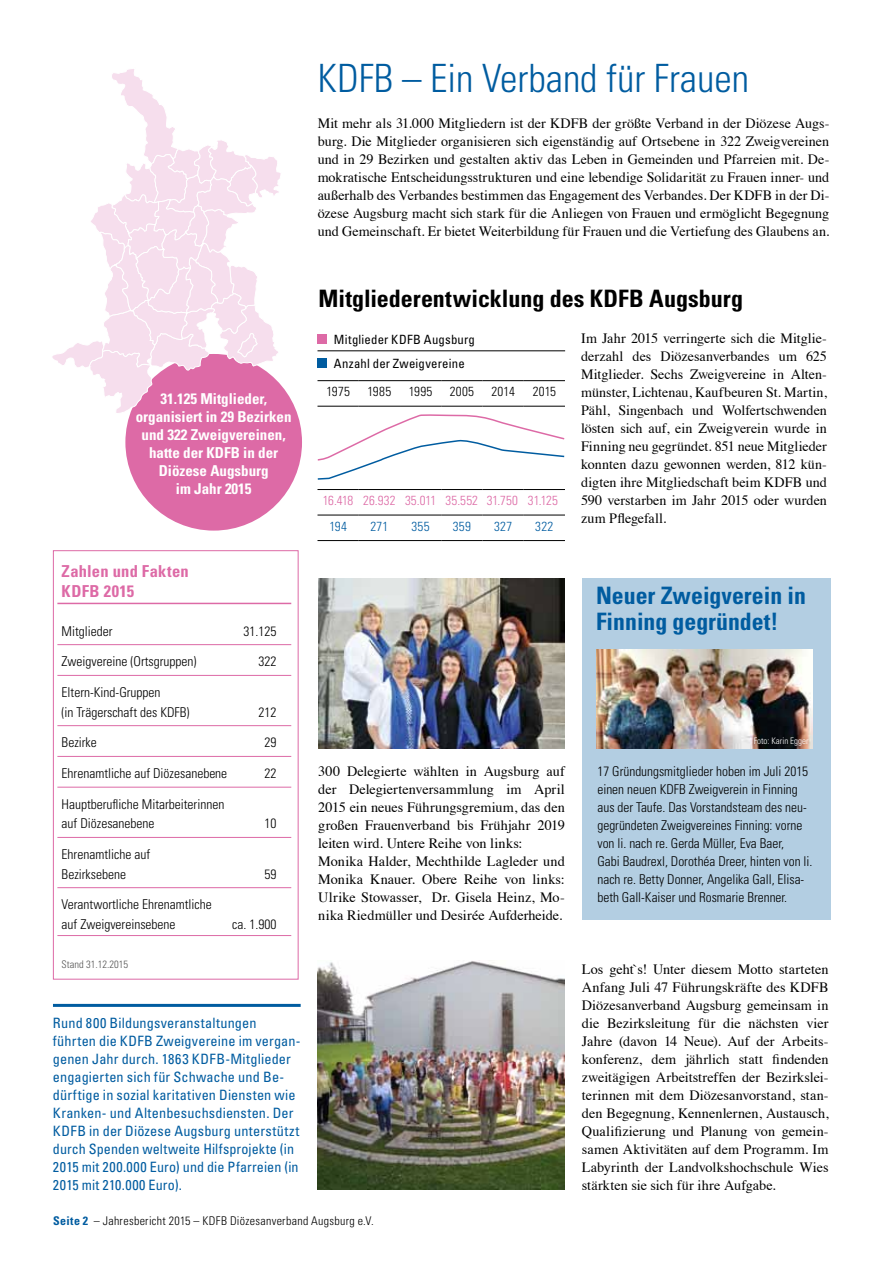
<style>
.page{position:relative;width:893px;height:1263px;background:#fff}
.page>*{position:absolute;margin:0;border:0;box-sizing:border-box;transform-origin:0 0}
.t1{font:300 condensed 39px "Univers LT Std";color:#005ca0}
.t2{font:700 condensed 24px "Univers LT Std";color:#000}
.t3{font:700 condensed 24px/25.5px "Univers LT Std";color:#005ca0}
.t4{font:700 condensed 16.5px/19.8px "Univers LT Std";letter-spacing:.015em;color:#dd6aa6}
.t5{font:700 condensed 15px/18px "Univers LT Std";color:#fff;text-align:center}
.t6{font:14.25px/18px "Times";color:#000;text-align:justify}
.t7{font:condensed 14.25px/18px "Univers LT Std";letter-spacing:.01em;color:#005ca0}
.t8{font:300 condensed 13.5px/18px "Univers LT Std";color:#000}
.t9{font:300 condensed 13.2px "Univers LT Std";letter-spacing:.01em;color:#dd6aa6}
.t10{font:300 condensed 13.2px "Univers LT Std";letter-spacing:.025em;color:#000}
.t11{font:300 condensed 13.2px "Univers LT Std";letter-spacing:.025em;color:#005ca0}
.t12{font:condensed 12.75px/24.5px "Univers LT Std";letter-spacing:.015em;color:#000}
.t13{font:300 condensed 12px "Univers LT Std";letter-spacing:.025em;color:#000}
.t14{font:300 condensed 10.5px "Univers LT Std";color:#565655}
.t15{font:300 condensed 9px "Univers LT Std";color:#fff}
.s1{font-weight:700;color:#005ca0}
</style>
<div class="page">
<div style="left:125px;top:354px;width:177px;height:177px;background:#dd6aa6;border-radius:50%"></div>
<svg style="left:52px;top:69px;width:229px;height:358px"></svg>
<hr style="left:57px;top:603px;width:234px;height:1px;background:#dd6aa6">
<hr style="left:57px;top:644px;width:234px;height:1px;background:#dd6aa6">
<hr style="left:57px;top:675px;width:234px;height:1px;background:#dd6aa6">
<hr style="left:57px;top:725px;width:234px;height:1px;background:#dd6aa6">
<hr style="left:57px;top:756px;width:234px;height:1px;background:#dd6aa6">
<hr style="left:57px;top:787px;width:234px;height:1px;background:#dd6aa6">
<hr style="left:57px;top:837px;width:234px;height:1px;background:#dd6aa6">
<hr style="left:57px;top:887px;width:234px;height:1px;background:#dd6aa6">
<hr style="left:57px;top:935px;width:234px;height:1px;background:#dd6aa6">
<div style="left:53px;top:550px;width:245px;height:429px;border:1px solid #dd6aa6"></div>
<hr style="left:53px;top:1004px;width:248px;height:3px;background:#005ca0">
<img style="left:318px;top:578px;width:247px;height:171px">
<img style="left:317px;top:960px;width:248px;height:230px">
<hr style="left:317px;top:351px;width:248px;height:1px;background:#000">
<div style="left:317px;top:334px;width:10px;height:10px;background:#dd6aa6"></div>
<div style="left:317px;top:358px;width:10px;height:10px;background:#005ca0"></div>
<hr style="left:317px;top:489px;width:42px;height:1px;background:#000">
<hr style="left:317px;top:515px;width:42px;height:1px;background:#000">
<hr style="left:359px;top:489px;width:41px;height:1px;background:#000">
<hr style="left:359px;top:515px;width:41px;height:1px;background:#000">
<hr style="left:400px;top:489px;width:41px;height:1px;background:#000">
<hr style="left:400px;top:515px;width:41px;height:1px;background:#000">
<hr style="left:441px;top:489px;width:41px;height:1px;background:#000">
<hr style="left:441px;top:515px;width:41px;height:1px;background:#000">
<hr style="left:482px;top:489px;width:42px;height:1px;background:#000">
<hr style="left:482px;top:515px;width:42px;height:1px;background:#000">
<hr style="left:524px;top:489px;width:41px;height:1px;background:#000">
<hr style="left:524px;top:515px;width:41px;height:1px;background:#000">
<hr style="left:317px;top:540px;width:42px;height:1px;background:#000">
<hr style="left:359px;top:540px;width:41px;height:1px;background:#000">
<hr style="left:400px;top:540px;width:41px;height:1px;background:#000">
<hr style="left:441px;top:540px;width:41px;height:1px;background:#000">
<hr style="left:482px;top:540px;width:42px;height:1px;background:#000">
<hr style="left:524px;top:540px;width:41px;height:1px;background:#000">
<hr style="left:317px;top:380px;width:42px;height:1px;background:#000">
<hr style="left:359px;top:380px;width:41px;height:1px;background:#000">
<hr style="left:400px;top:380px;width:41px;height:1px;background:#000">
<hr style="left:441px;top:380px;width:41px;height:1px;background:#000">
<hr style="left:482px;top:380px;width:42px;height:1px;background:#000">
<hr style="left:524px;top:380px;width:41px;height:1px;background:#000">
<hr style="left:317px;top:406px;width:42px;height:1px;background:#000">
<hr style="left:359px;top:406px;width:41px;height:1px;background:#000">
<hr style="left:400px;top:406px;width:41px;height:1px;background:#000">
<hr style="left:441px;top:406px;width:41px;height:1px;background:#000">
<hr style="left:482px;top:406px;width:42px;height:1px;background:#000">
<hr style="left:524px;top:406px;width:41px;height:1px;background:#000">
<svg style="left:317px;top:414px;width:248px;height:66px"></svg>
<div style="left:582px;top:578px;width:249px;height:342px;background:#b3cee2"></div>
<img style="left:596px;top:650px;width:216px;height:99px">
<h1 class="t1" style="left:317px;top:55px;width:433px">KDFB – Ein Verband für Frauen</h1>
<p class="t6" style="left:318px;top:113px;width:513px">Mit mehr als 31.000 Mitgliedern ist der KDFB der größte Verband in der Diözese Augs&shy;burg. Die Mitglieder organisieren sich eigenständig auf Ortsebene in 322 Zweigvereinen und in 29 Bezirken und gestalten aktiv das Leben in Gemeinden und Pfarreien mit. De&shy;mokratische Entscheidungsstrukturen und eine lebendige Solidarität zu Frauen inner- und außerhalb des Verbandes bestimmen das Engagement des Verbandes. Der KDFB in der Di&shy;özese Augsburg macht sich stark für die Anliegen von Frauen und ermöglicht Begegnung und Gemeinschaft. Er bietet Weiterbildung für Frauen und die Vertiefung des Glaubens an.</p>
<p class="t5" style="left:136px;top:390px;width:157px">31.125 Mitglieder, organisiert in 29 Bezirken und 322 Zweigvereinen, hatte der KDFB in der<br>Diözese Augsburg<br>im Jahr 2015</p>
<p class="t4" style="left:62px;top:561px;width:129px">Zahlen und Fakten<br>KDFB 2015</p>
<p class="t8" style="left:62px;top:622px;width:52px">Mitglieder</p>
<p class="t8" style="left:243px;top:622px;width:34px">31.125</p>
<p class="t8" style="left:62px;top:653px;width:136px">Zweigvereine (Ortsgruppen)</p>
<p class="t8" style="left:258px;top:653px;width:19px">322</p>
<p class="t8" style="left:62px;top:683px;width:129px;line-height:19.5px">Eltern-Kind-Gruppen<br>(in Trägerschaft des KDFB)</p>
<p class="t8" style="left:258px;top:703px;width:19px">212</p>
<p class="t8" style="left:62px;top:734px;width:37px">Bezirke</p>
<p class="t8" style="left:264px;top:734px;width:13px">29</p>
<p class="t8" style="left:62px;top:764px;width:167px">Ehrenamtliche auf Diözesanebene</p>
<p class="t8" style="left:264px;top:764px;width:13px">22</p>
<p class="t8" style="left:62px;top:794px;width:164px;line-height:19.5px">Hauptberufliche Mitarbeiterinnen auf Diözesanebene</p>
<p class="t8" style="left:264px;top:815px;width:13px">10</p>
<p class="t8" style="left:62px;top:845px;width:90px;line-height:19.5px">Ehrenamtliche auf<br>Bezirksebene</p>
<p class="t8" style="left:62px;top:895px;width:152px;line-height:19.5px">Verantwortliche Ehrenamtliche auf Zweigvereinsebene</p>
<p class="t14" style="left:62px;top:958px;width:68px">Stand 31.12.2015</p>
<p class="t8" style="left:264px;top:865px;width:13px">59</p>
<p class="t8" style="left:232px;top:915px;width:46px">ca. 1.900</p>
<p class="t7" style="left:53px;top:1014px;width:249px">Rund 800 Bildungsveranstaltungen führten die KDFB Zweigvereine im vergan&shy;genen Jahr durch. 1863 KDFB-Mitglieder engagierten sich für Schwache und Be&shy;dürftige in sozial karitativen Diensten wie Kranken- und Altenbesuchsdiensten. Der KDFB in der Diözese Augsburg unterstützt durch Spenden weltweite Hilfsprojekte (in 2015 mit 200.000 Euro) und die Pfarreien (in 2015 mit 210.000 Euro).</p>
<h2 class="t2" style="left:319px;top:284px;width:426px">Mitgliederentwicklung des KDFB Augsburg</h2>
<p class="t6" style="left:581px;top:328px;width:247px">Im Jahr 2015 verringerte sich die Mitglie&shy;derzahl des Diözesanverbandes um 625<br>Mitglieder. Sechs Zweigvereine in Alten&shy;münster, Lichtenau, Kaufbeuren St. Martin, Pähl, Singenbach und Wolfertschwenden lösten sich auf, ein Zweigverein wurde in Finning neu gegründet. 851 neue Mitglieder konnten dazu gewonnen werden, 812 kün&shy;digten ihre Mitgliedschaft beim KDFB und 590 verstarben im Jahr 2015 oder wurden zum Pflegefall.</p>
<p class="t12" style="left:334px;top:327px;width:143px">Mitglieder KDFB Augsburg<br>Anzahl der Zweigvereine</p>
<p class="t10" style="left:326px;top:384px;width:25px">1975</p>
<p class="t10" style="left:368px;top:384px;width:25px">1985</p>
<p class="t10" style="left:409px;top:384px;width:25px">1995</p>
<p class="t10" style="left:450px;top:384px;width:26px">2005</p>
<p class="t10" style="left:491px;top:384px;width:25px">2014</p>
<p class="t10" style="left:533px;top:384px;width:25px">2015</p>
<p class="t9" style="left:323px;top:492px;width:236px">16.418 26.932 35.011 35.552 31.750 31.125</p>
<p class="t11" style="left:329px;top:518px;width:19px">194</p>
<p class="t11" style="left:370px;top:518px;width:19px">271</p>
<p class="t11" style="left:411px;top:518px;width:20px">355</p>
<p class="t11" style="left:453px;top:518px;width:20px">359</p>
<p class="t11" style="left:494px;top:518px;width:20px">327</p>
<p class="t11" style="left:535px;top:518px;width:20px">322</p>
<h2 class="t3" style="left:596px;top:583px;width:211px">Neuer Zweigverein in<br>Finning gegründet!</h2>
<p class="t6" style="left:318px;top:761px;width:248px;text-align:left">300 Delegierte wählten in Augsburg auf der Delegiertenversammlung im April 2015 ein neues Führungsgremium, das den großen Frauenverband bis Frühjahr 2019 leiten wird. Untere Reihe von links:<br>Monika Halder, Mechthilde Lagleder und Monika Knauer. Obere Reihe von links:<br>Ulrike Stowasser, Dr. Gisela Heinz, Mo&shy;nika Riedmüller und Desirée Aufderheide.</p>
<p class="t15" style="left:754px;top:735px;width:56px">Foto: Karin Egger</p>
<p class="t8" style="left:597px;top:762px;width:217px">17 Gründungsmitglieder hoben im Juli 2015 einen neuen KDFB Zweigverein in Finning aus der Taufe. Das Vorstandsteam des neu&shy;gegründeten Zweigvereines Finning: vorne von li. nach re. Gerda Müller, Eva Baer,<br>Gabi Baudrexl, Dorothéa Dreer, hinten von li. nach re. Betty Donner, Angelika Gall, Elisa&shy;beth Gall-Kaiser und Rosmarie Brenner.</p>
<p class="t6" style="left:582px;top:959px;width:248px">Los geht`s! Unter diesem Motto starteten Anfang Juli 47 Führungskräfte des KDFB Diözesanverband Augsburg gemeinsam in die Bezirksleitung für die nächsten vier Jahre (davon 14 Neue). Auf der Arbeits&shy;konferenz, dem jährlich statt findenden zweitägigen Arbeitstreffen der Bezirkslei&shy;terinnen mit dem Diözesanvorstand, stan&shy;den Begegnung, Kennenlernen, Austausch, Qualifizierung und Planung von gemein&shy;samen Aktivitäten auf dem Programm. Im Labyrinth der Landvolkshochschule Wies stärkten sie sich für ihre Aufgabe.</p>
<p class="t13" style="left:53px;top:1213px;width:322px"><span class="s1">Seite 2</span> – Jahresbericht 2015 – KDFB Diözesanverband Augsburg e.V.</p>
</div>
